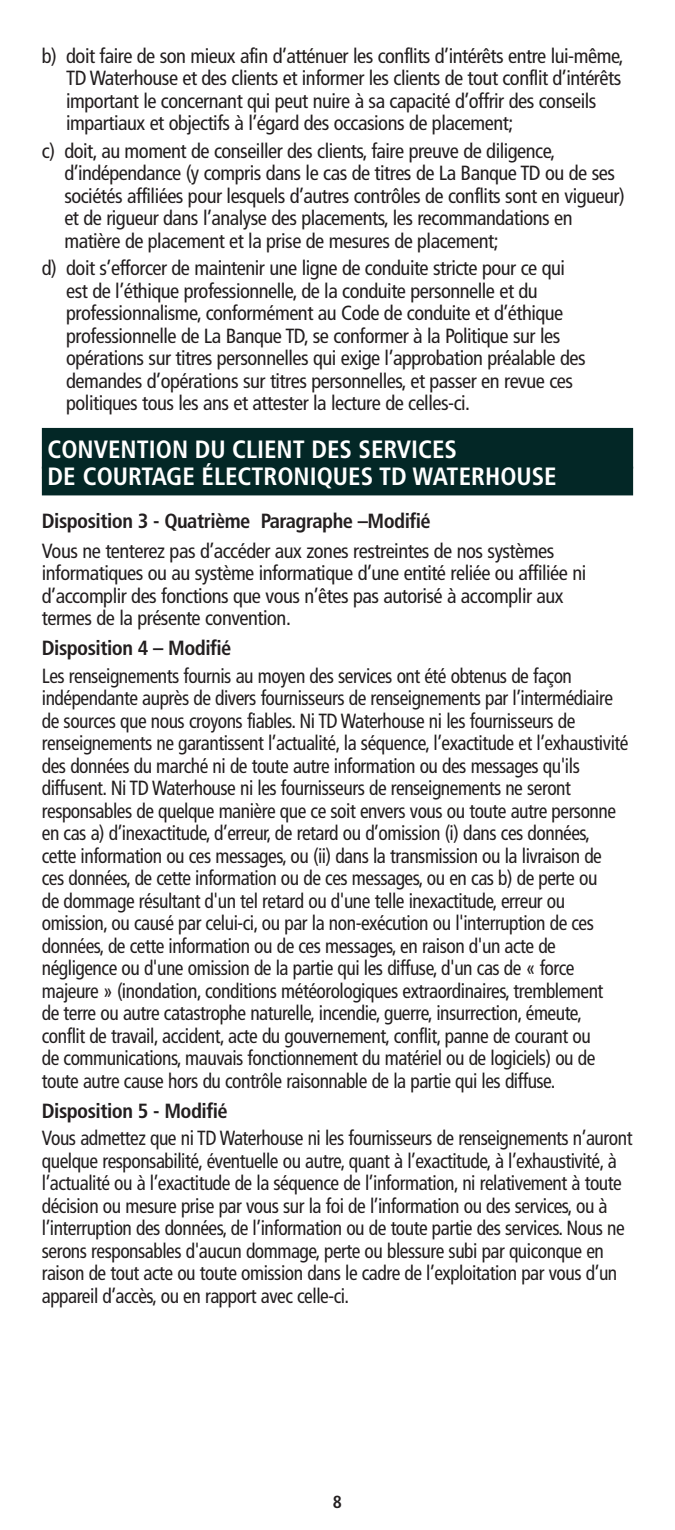
<style>
.page{position:relative;width:675px;height:1530px;background:#fff}
.page>*{position:absolute;margin:0;border:0;box-sizing:border-box;transform-origin:0 0}
.t1{font:700 condensed 25px/27.5px "Frutiger";color:#fff}
.t2{font:condensed 20.5px/22.5px "Frutiger";letter-spacing:-.025em;color:#231f20;scale:.95 1}
.t3{font:condensed 20.5px/22.5px "Frutiger";letter-spacing:-.025em;color:#231f20}
.t4{font:700 condensed 20.5px "Frutiger";letter-spacing:-.025em;color:#231f20}
.t5{font:700 condensed 17.5px "Frutiger";color:#231f20}
</style>
<div class="page">
<div style="left:42px;top:428px;width:591px;height:41px;background:#032726"></div>
<div style="left:42px;top:467px;width:591px;height:28px;background:#032726"></div>
<p class="t3" style="left:66px;top:46px;width:559px;text-indent:-24px">b) doit faire de son mieux afin d’atténuer les conflits d’intérêts entre lui-même, TD Waterhouse et des clients et informer les clients de tout conflit d’intérêts important le concernant qui peut nuire à sa capacité d’offrir des conseils impartiaux et objectifs à l’égard des occasions de placement;</p>
<p class="t3" style="left:64px;top:141px;width:562px;text-indent:-22px">c) doit, au moment de conseiller des clients, faire preuve de diligence, d’indépendance (y compris dans le cas de titres de La Banque TD ou de ses sociétés affiliées pour lesquels d’autres contrôles de conflits sont en vigueur) et de rigueur dans l’analyse des placements, les recommandations en matière de placement et la prise de mesures de placement;</p>
<p class="t3" style="left:66px;top:259px;width:521px;text-indent:-24px">d) doit s’efforcer de maintenir une ligne de conduite stricte pour ce qui est de l’éthique professionnelle, de la conduite personnelle et du professionnalisme, conformément au Code de conduite et d’éthique professionnelle de La Banque TD, se conformer à la Politique sur les opérations sur titres personnelles qui exige l’approbation préalable des demandes d’opérations sur titres personnelles, et passer en revue ces politiques tous les ans et attester la lecture de celles-ci.</p>
<p class="t1" style="left:47px;top:438px;width:511px">CONVENTION DU CLIENT DES SERVICES<br>DE COURTAGE ÉLECTRONIQUES TD WATERHOUSE</p>
<p class="t4" style="left:42px;top:513px;width:390px">Disposition 3 - Quatrième Paragraphe –Modifié</p>
<p class="t3" style="left:42px;top:541px;width:546px">Vous ne tenterez pas d’accéder aux zones restreintes de nos systèmes informatiques ou au système informatique d’une entité reliée ou affiliée ni d’accomplir des fonctions que vous n’êtes pas autorisé à accomplir aux termes de la présente convention.</p>
<p class="t4" style="left:42px;top:640px;width:191px">Disposition 4 – Modifié</p>
<p class="t2" style="left:42px;top:666px;width:619px">Les renseignements fournis au moyen des services ont été obtenus de façon indépendante auprès de divers fournisseurs de renseignements par l’intermédiaire de sources que nous croyons fiables. Ni TD Waterhouse ni les fournisseurs de renseignements ne garantissent l’actualité, la séquence, l’exactitude et l’exhaustivité des données du marché ni de toute autre information ou des messages qu'ils diffusent. Ni TD Waterhouse ni les fournisseurs de renseignements ne seront responsables de quelque manière que ce soit envers vous ou toute autre personne en cas a) d’inexactitude, d’erreur, de retard ou d’omission (i) dans ces données, cette information ou ces messages, ou (ii) dans la transmission ou la livraison de ces données, de cette information ou de ces messages, ou en cas b) de perte ou<br>de dommage résultant d'un tel retard ou d'une telle inexactitude, erreur ou omission, ou causé par celui-ci, ou par la non-exécution ou l'interruption de ces données, de cette information ou de ces messages, en raison d'un acte de négligence ou d'une omission de la partie qui les diffuse, d'un cas de « force majeure » (inondation, conditions météorologiques extraordinaires, tremblement<br>de terre ou autre catastrophe naturelle, incendie, guerre, insurrection, émeute, conflit de travail, accident, acte du gouvernement, conflit, panne de courant ou<br>de communications, mauvais fonctionnement du matériel ou de logiciels) ou de toute autre cause hors du contrôle raisonnable de la partie qui les diffuse.</p>
<p class="t4" style="left:42px;top:1103px;width:187px">Disposition 5 - Modifié</p>
<p class="t2" style="left:42px;top:1129px;width:623px">Vous admettez que ni TD Waterhouse ni les fournisseurs de renseignements n’auront quelque responsabilité, éventuelle ou autre, quant à l’exactitude, à l’exhaustivité, à l’actualité ou à l’exactitude de la séquence de l’information, ni relativement à toute décision ou mesure prise par vous sur la foi de l’information ou des services, ou à l’interruption des données, de l’information ou de toute partie des services. Nous ne serons responsables d'aucun dommage, perte ou blessure subi par quiconque en raison de tout acte ou toute omission dans le cadre de l’exploitation par vous d’un appareil d’accès, ou en rapport avec celle-ci.</p>
<p class="t5" style="left:333px;top:1495px;width:11px">8</p>
</div>
